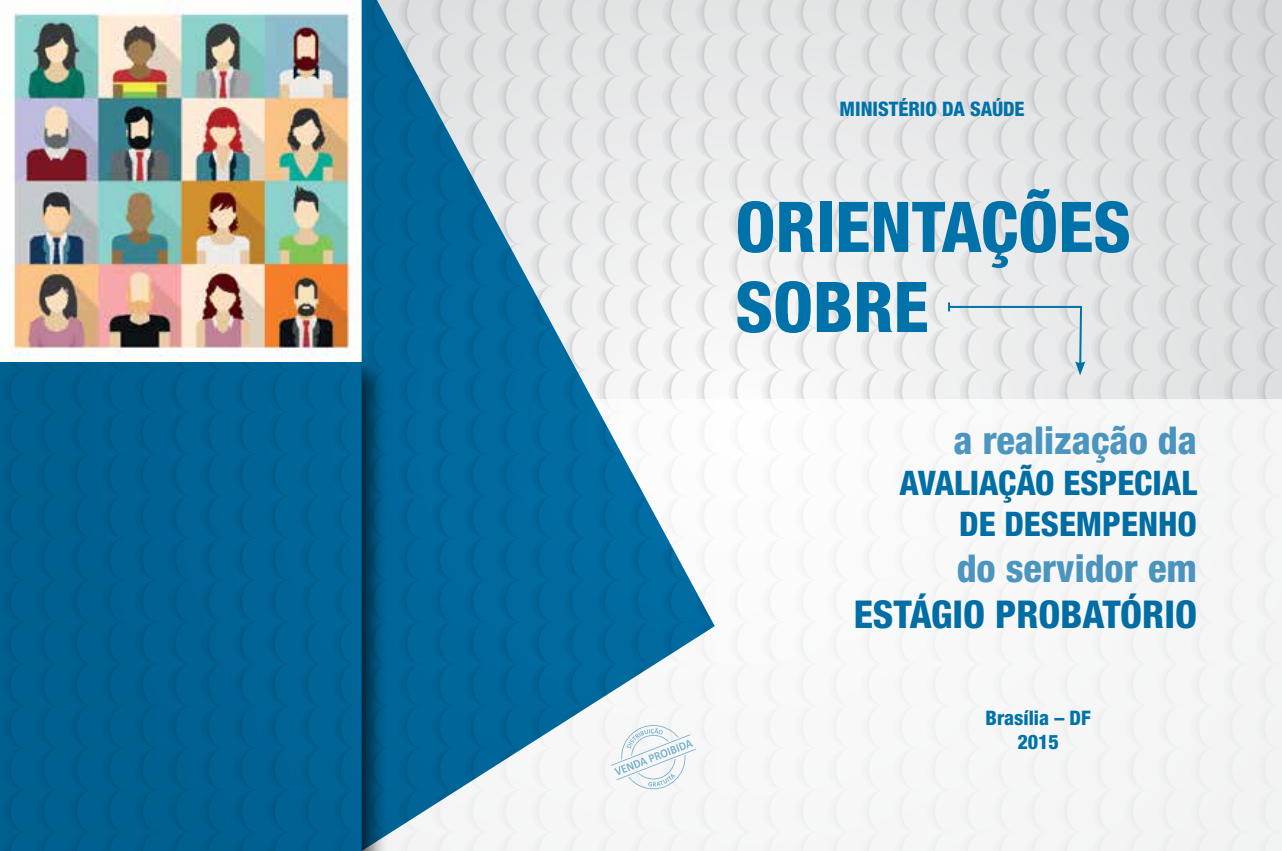
<style>
.page{position:relative;width:1282px;height:851px;background:#fff}
.page>*{position:absolute;margin:0;border:0;box-sizing:border-box;transform-origin:0 0}
.t1{font:800 condensed 70px/80px "Helvetica Neue LT Std";color:#0072aa}
.t2{font:800 condensed 38.4px "Helvetica Neue LT Std";color:#4e9bc7}
.t3{font:800 condensed 38.4px "Helvetica Neue LT Std";color:#0072aa}
.t4{font:800 condensed 33.8px/40.6px "Helvetica Neue LT Std";color:#0072aa;text-align:right}
.t5{font:800 condensed 20px/24px "Helvetica Neue LT Std";color:#0072aa;text-align:center}
</style>
<div class="page">
<svg style="left:714px;top:0;width:567px;height:399px"></svg>
<div style="left:714px;top:399px;width:567px;height:451px;background:#f6f7f7"></div>
<div style="left:0;top:361px;width:361px;height:489px;background:#006091"></div>
<hr style="left:949px;top:306px;width:132px;height:2px;background:#0072aa">
<svg style="left:948px;top:302px;width:2px;height:9px"></svg>
<svg style="left:1075px;top:304px;width:10px;height:71px"></svg>
<img style="left:0;top:0;width:358px;height:361px">
<svg style="left:361px;top:0;width:353px;height:850px"></svg>
<p class="t5" style="left:839px;top:97px;width:186px">MINISTÉRIO DA SAÚDE</p>
<h1 class="t1" style="left:735px;top:186px;width:397px">ORIENTAÇÕES<br>SOBRE</h1>
<h2 class="t2" style="left:953px;top:416px;width:245px">A REALIZAÇÃO DA</h2>
<h3 class="t4" style="left:899px;top:462px;width:299px">AVALIAÇÃO ESPECIAL<br>DE DESEMPENHO</h3>
<h2 class="t2" style="left:956px;top:544px;width:242px">DO SERVIDOR EM</h2>
<h2 class="t3" style="left:853px;top:590px;width:345px">ESTÁGIO PROBATÓRIO</h2>
<p class="t5" style="left:985px;top:705px;width:106px">BRASÍLIA – DF<br>2015</p>
</div>
